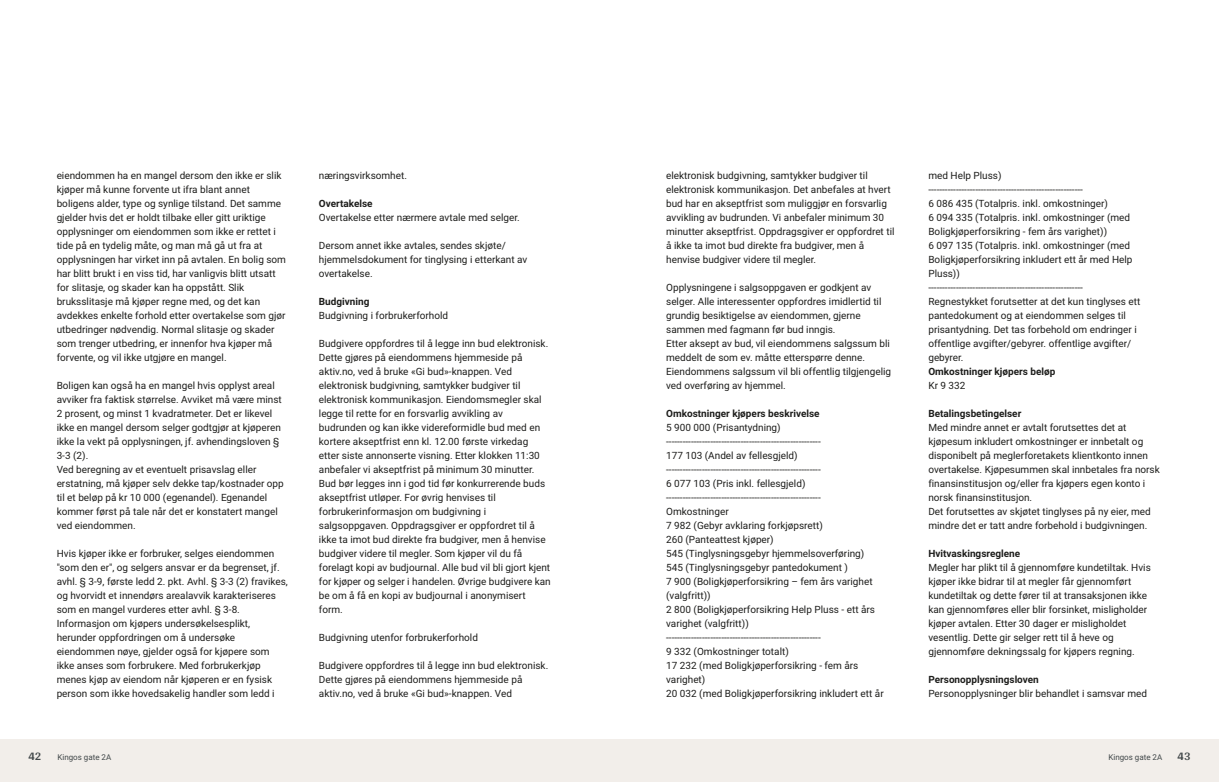
<style>
.page{position:relative;width:1219px;height:782px;background:#fff}
.page>*{position:absolute;margin:0;border:0;box-sizing:border-box;transform-origin:0 0}
.t1{font:700 12px "Arya";color:#414749}
.t2{font:10px/14px "Roboto Vitec";color:#1d1d1b}
.t3{font:700 10px "Roboto Vitec";color:#1d1d1b}
.t4{font:8px "Roboto Vitec";color:#414749}
</style>
<div class="page">
<div style="left:0;top:739px;width:612px;height:42px;background:#f2eeea"></div>
<div style="left:607px;top:739px;width:612px;height:42px;background:#f2eeea"></div>
<p class="t2" style="left:57px;top:167px;width:231px">eiendommen ha en mangel dersom den ikke er slik kjøper må kunne forvente ut ifra blant annet boligens alder, type og synlige tilstand. Det samme gjelder hvis det er holdt tilbake eller gitt uriktige opplysninger om eiendommen som ikke er rettet i tide på en tydelig måte, og man må gå ut fra at opplysningen har virket inn på avtalen. En bolig som har blitt brukt i en viss tid, har vanligvis blitt utsatt for slitasje, og skader kan ha oppstått. Slik bruksslitasje må kjøper regne med, og det kan avdekkes enkelte forhold etter overtakelse som gjør utbedringer nødvendig. Normal slitasje og skader som trenger utbedring, er innenfor hva kjøper må forvente, og vil ikke utgjøre en mangel.</p>
<p class="t2" style="left:57px;top:377px;width:229px">Boligen kan også ha en mangel hvis opplyst areal avviker fra faktisk størrelse. Avviket må være minst 2 prosent, og minst 1 kvadratmeter. Det er likevel ikke en mangel dersom selger godtgjør at kjøperen ikke la vekt på opplysningen, jf. avhendingsloven § 3‑3 (2).<br>Ved beregning av et eventuelt prisavslag eller erstatning, må kjøper selv dekke tap/ kostnader opp til et beløp på kr 10 000 (egenandel). Egenandel kommer først på tale når det er konstatert mangel ved eiendommen.</p>
<p class="t2" style="left:57px;top:545px;width:233px">Hvis kjøper ikke er forbruker, selges eiendommen "som den er", og selgers ansvar er da begrenset, jf. avhl. § 3‑9, første ledd 2. pkt. Avhl. § 3‑3 (2) fravikes, og hvorvidt et innendørs arealavvik karakteriseres som en mangel vurderes etter avhl. § 3‑8.<br>Informasjon om kjøpers undersøkelsesplikt, herunder oppfordringen om å undersøke eiendommen nøye, gjelder også for kjøpere som ikke anses som forbrukere. Med forbrukerkjøp menes kjøp av eiendom når kjøperen er en fysisk person som ikke hovedsakelig handler som ledd i</p>
<p class="t1" style="left:28px;top:749px;width:15px">42</p>
<p class="t4" style="left:57px;top:751px;width:55px">Kingos gate 2A</p>
<p class="t2" style="left:319px;top:167px;width:90px">næringsvirksomhet.</p>
<p class="t3" style="left:319px;top:196px;width:55px">Overtakelse</p>
<p class="t2" style="left:319px;top:209px;width:202px">Overtakelse etter nærmere avtale med selger.</p>
<p class="t2" style="left:319px;top:237px;width:210px">Dersom annet ikke avtales, sendes skjøte/ hjemmelsdokument for tinglysing i etterkant av overtakelse.</p>
<p class="t3" style="left:319px;top:294px;width:52px">Budgivning</p>
<p class="t2" style="left:319px;top:307px;width:131px">Budgivning i forbrukerforhold</p>
<p class="t2" style="left:319px;top:335px;width:233px">Budgivere oppfordres til å legge inn bud elektronisk.<br>Dette gjøres på eiendommens hjemmeside på aktiv.no, ved å bruke «Gi bud»‑knappen. Ved elektronisk budgivning, samtykker budgiver til elektronisk kommunikasjon. Eiendomsmegler skal legge til rette for en forsvarlig avvikling av budrunden og kan ikke videreformidle bud med en kortere akseptfrist enn kl. 12.00 første virkedag etter siste annonserte visning. Etter klokken 11:30 anbefaler vi akseptfrist på minimum 30 minutter.<br>Bud bør legges inn i god tid før konkurrerende buds akseptfrist utløper. For øvrig henvises til forbrukerinformasjon om budgivning i salgsoppgaven. Oppdragsgiver er oppfordret til å ikke ta imot bud direkte fra budgiver, men å henvise budgiver videre til megler. Som kjøper vil du få forelagt kopi av budjournal. Alle bud vil bli gjort kjent for kjøper og selger i handelen. Øvrige budgivere kan be om å få en kopi av budjournal i anonymisert form.</p>
<p class="t2" style="left:319px;top:629px;width:161px">Budgivning utenfor forbrukerforhold</p>
<p class="t2" style="left:319px;top:657px;width:231px">Budgivere oppfordres til å legge inn bud elektronisk.<br>Dette gjøres på eiendommens hjemmeside på aktiv.no, ved å bruke «Gi bud»‑knappen. Ved</p>
<p class="t2" style="left:666px;top:167px;width:230px">elektronisk budgivning, samtykker budgiver til elektronisk kommunikasjon. Det anbefales at hvert bud har en akseptfrist som muliggjør en forsvarlig avvikling av budrunden. Vi anbefaler minimum 30 minutter akseptfrist. Oppdragsgiver er oppfordret til å ikke ta imot bud direkte fra budgiver, men å henvise budgiver videre til megler.</p>
<p class="t2" style="left:666px;top:279px;width:226px">Opplysningene i salgsoppgaven er godkjent av selger. Alle interessenter oppfordres imidlertid til grundig besiktigelse av eiendommen, gjerne sammen med fagmann før bud inngis.<br>Etter aksept av bud, vil eiendommens salgssum bli meddelt de som ev. måtte etterspørre denne.<br>Eiendommens salgssum vil bli offentlig tilgjengelig ved overføring av hjemmel.</p>
<p class="t3" style="left:666px;top:406px;width:155px">Omkostninger kjøpers beskrivelse</p>
<p class="t2" style="left:666px;top:419px;width:219px">5 900 000 (Prisantydning)<br>‑‑‑‑----------------------------------------------------<br>177 103 (Andel av fellesgjeld)<br>‑‑‑‑----------------------------------------------------<br>6 077 103 (Pris inkl. fellesgjeld)<br>‑‑‑‑----------------------------------------------------<br>Omkostninger<br>7 982 (Gebyr avklaring forkjøpsrett)<br>260 (Panteattest kjøper)<br>545 (Tinglysningsgebyr hjemmelsoverføring)<br>545 (Tinglysningsgebyr pantedokument )<br>7 900 (Boligkjøperforsikring – fem års varighet (valgfritt))<br>2 800 (Boligkjøperforsikring Help Pluss ‑ ett års varighet (valgfritt))<br>‑‑‑‑----------------------------------------------------<br>9 332 (Omkostninger totalt)<br>17 232 (med Boligkjøperforsikring ‑ fem års varighet)<br>20 032 (med Boligkjøperforsikring inkludert ett år</p>
<p class="t2" style="left:928px;top:167px;width:214px">med Help Pluss)<br>‑‑‑‑----------------------------------------------------<br>6 086 435 (Totalpris. inkl. omkostninger)<br>6 094 335 (Totalpris. inkl. omkostninger (med Boligkjøperforsikring ‑ fem års varighet))<br>6 097 135 (Totalpris. inkl. omkostninger (med Boligkjøperforsikring inkludert ett år med Help Pluss))<br>‑‑‑‑----------------------------------------------------<br>Regnestykket forutsetter at det kun tinglyses ett pantedokument og at eiendommen selges til prisantydning. Det tas forbehold om endringer i offentlige avgifter/ gebyrer. offentlige avgifter/ gebyrer.</p>
<p class="t3" style="left:928px;top:364px;width:129px">Omkostninger kjøpers beløp</p>
<p class="t2" style="left:928px;top:377px;width:39px">Kr 9 332</p>
<p class="t3" style="left:928px;top:406px;width:94px">Betalingsbetingelser</p>
<p class="t2" style="left:928px;top:419px;width:233px">Med mindre annet er avtalt forutsettes det at kjøpesum inkludert omkostninger er innbetalt og disponibelt på meglerforetakets klientkonto innen overtakelse. Kjøpesummen skal innbetales fra norsk finansinstitusjon og/ eller fra kjøpers egen konto i norsk finansinstitusjon.<br>Det forutsettes av skjøtet tinglyses på ny eier, med mindre det er tatt andre forbehold i budgivningen.</p>
<p class="t3" style="left:928px;top:546px;width:93px">Hvitvaskingsreglene</p>
<p class="t2" style="left:928px;top:559px;width:224px">Megler har plikt til å gjennomføre kundetiltak. Hvis kjøper ikke bidrar til at megler får gjennomført kundetiltak og dette fører til at transaksjonen ikke kan gjennomføres eller blir forsinket, misligholder kjøper avtalen. Etter 30 dager er misligholdet vesentlig. Dette gir selger rett til å heve og gjennomføre dekningssalg for kjøpers regning.</p>
<p class="t3" style="left:928px;top:672px;width:112px">Personopplysningsloven</p>
<p class="t2" style="left:928px;top:685px;width:220px">Personopplysninger blir behandlet i samsvar med</p>
<p class="t4" style="left:1108px;top:751px;width:55px">Kingos gate 2A</p>
<p class="t1" style="left:1177px;top:749px;width:15px">43</p>
</div>
